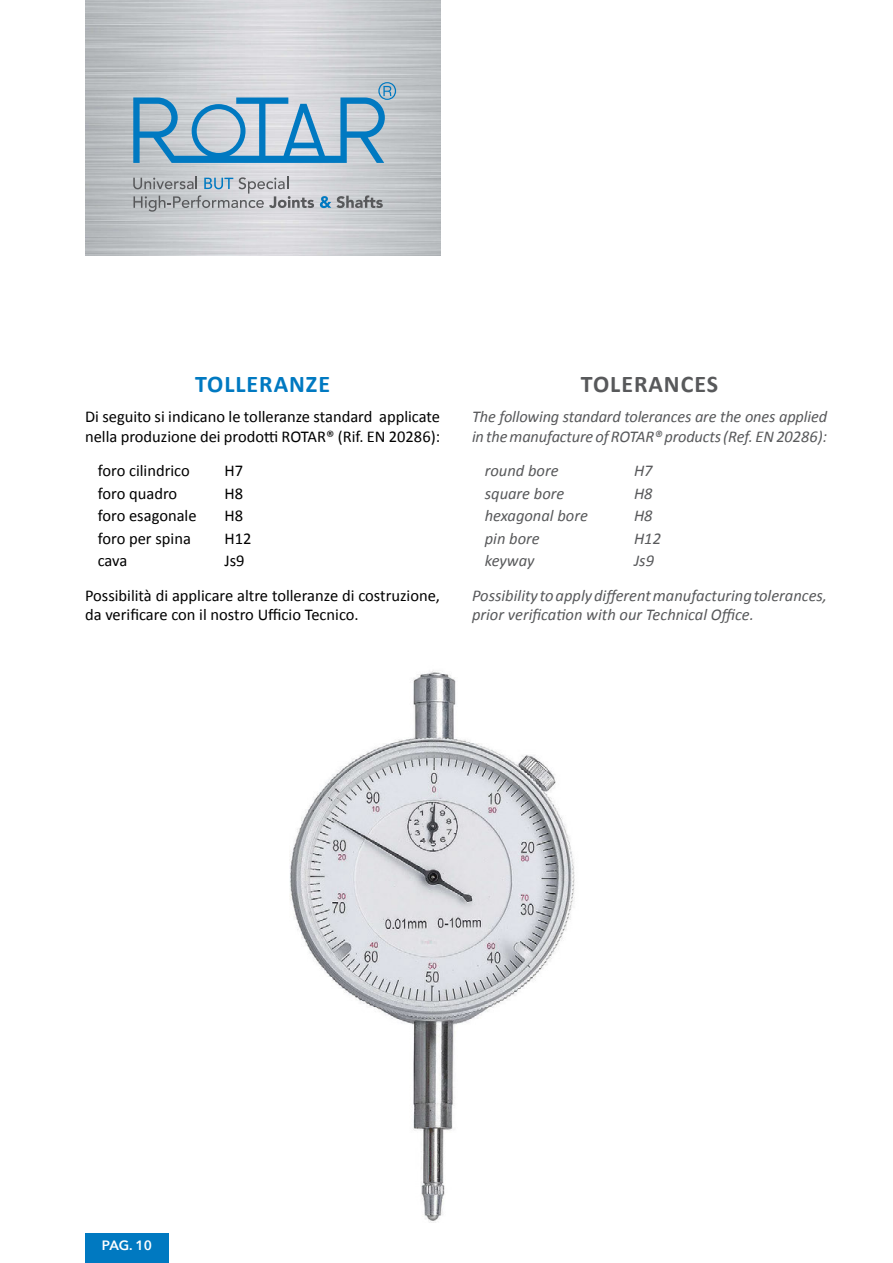
<style>
.page{position:relative;width:893px;height:1263px;background:#fff}
.page>*{position:absolute;margin:0;border:0;box-sizing:border-box;transform-origin:0 0}
.t1{font:700 24px "Calibri";letter-spacing:.04em;color:#0079c1}
.t2{font:700 24px "Calibri";letter-spacing:.04em;color:#58595b}
.t3{font:16.5px/19.5px "Calibri";color:#000}
.t4{font:italic 16.5px/19.5px "Calibri";color:#58595b}
.t5{font:600 13.5px "Avenir Next";color:#fff}
</style>
<div class="page">
<img style="left:289px;top:670px;width:286px;height:553px">
<div style="left:85px;top:1233px;width:84px;height:30px;background:#0079c1"></div>
<img style="left:85px;top:0;width:355px;height:255px">
<svg style="left:133px;top:177px;width:181px;height:35px;background:#b7babf"></svg>
<svg style="left:320px;top:195px;width:63px;height:13px"></svg>
<svg style="left:133px;top:82px;width:263px;height:81px;background:#98b9cf"></svg>
<h1 class="t1" style="left:195px;top:369px;width:136px">TOLLERANZE</h1>
<p class="t3" style="left:85px;top:407px;width:357px">Di seguito si indicano le tolleranze standard applicate nella produzione dei prodotti ROTAR® (Rif. EN 20286):</p>
<p class="t3" style="left:98px;top:461px;width:94px">foro cilindrico</p>
<p class="t3" style="left:225px;top:461px;width:20px">H7</p>
<p class="t3" style="left:98px;top:484px;width:81px">foro quadro</p>
<p class="t3" style="left:225px;top:484px;width:20px">H8</p>
<p class="t3" style="left:98px;top:506px;width:100px">foro esagonale</p>
<p class="t3" style="left:225px;top:506px;width:20px">H8</p>
<p class="t3" style="left:98px;top:529px;width:95px">foro per spina</p>
<p class="t3" style="left:225px;top:529px;width:29px">H12</p>
<p class="t3" style="left:98px;top:551px;width:31px">cava</p>
<p class="t3" style="left:85px;top:544px;width:357px;line-height:34.5px;text-indent:139px">Js9<br>Possibilità di applicare altre tolleranze di costruzione,</p>
<p class="t3" style="left:85px;top:605px;width:275px">da verificare con il nostro Ufficio Tecnico.</p>
<h1 class="t2" style="left:581px;top:369px;width:139px">TOLERANCES</h1>
<p class="t4" style="left:472px;top:406px;width:357px">The following standard tolerances are the ones applied in the manufacture of ROTAR® products (Ref. EN 20286):</p>
<p class="t4" style="left:485px;top:460px;width:75px">round bore</p>
<p class="t4" style="left:634px;top:460px;width:20px">H7</p>
<p class="t4" style="left:485px;top:483px;width:81px">square bore</p>
<p class="t4" style="left:634px;top:483px;width:20px">H8</p>
<p class="t4" style="left:485px;top:505px;width:105px">hexagonal bore</p>
<p class="t4" style="left:634px;top:505px;width:20px">H8</p>
<p class="t4" style="left:485px;top:528px;width:56px">pin bore</p>
<p class="t4" style="left:634px;top:528px;width:29px">H12</p>
<p class="t4" style="left:485px;top:550px;width:51px">keyway</p>
<p class="t4" style="left:472px;top:543px;width:357px;line-height:34.5px;text-indent:162px">Js9<br>Possibility to apply different manufacturing tolerances,</p>
<p class="t4" style="left:472px;top:604px;width:283px">prior verification with our Technical Office.</p>
<p class="t5" style="left:102px;top:1233px;width:52px">PAG. 10</p>
</div>
